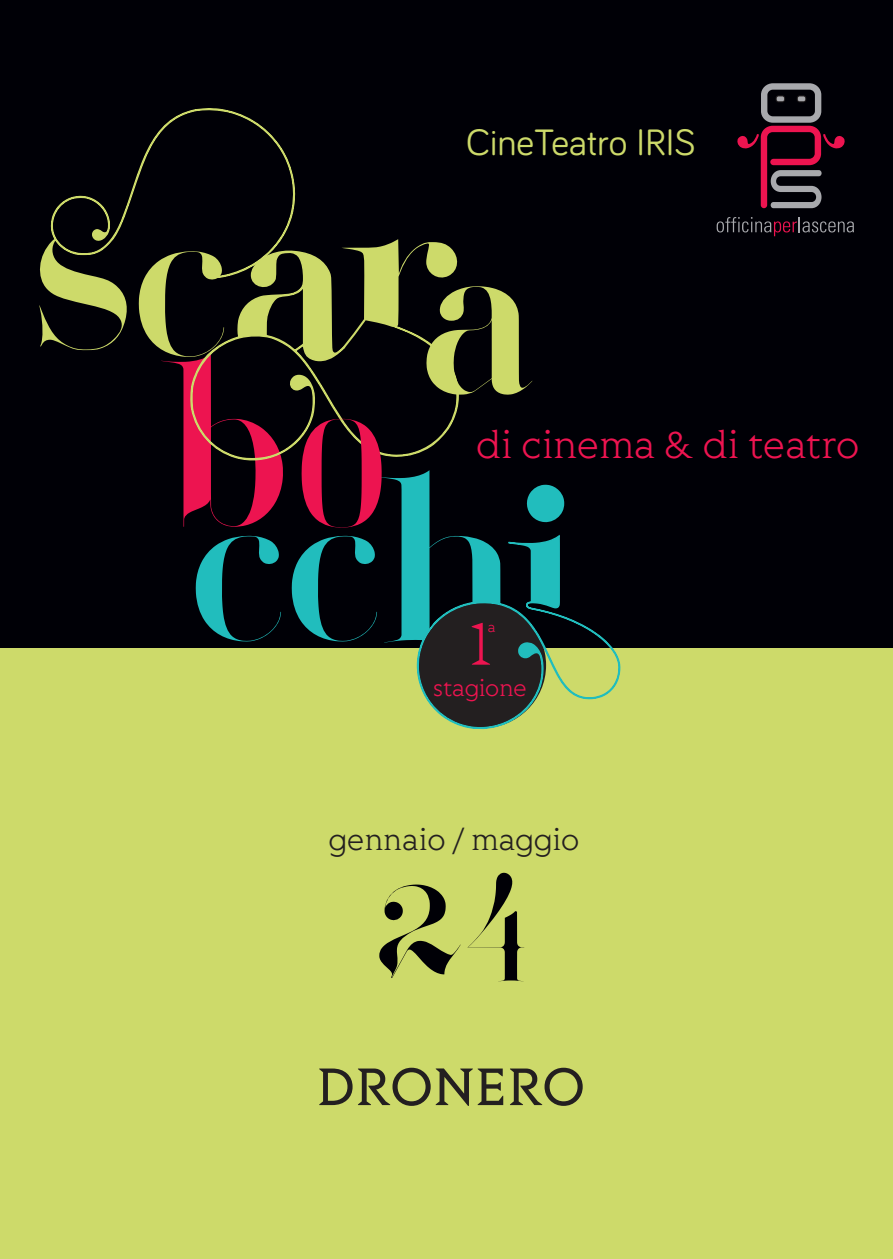
<style>
.page{position:relative;width:893px;height:1259px;background:#fff}
.page>*{position:absolute;margin:0;border:0;box-sizing:border-box;transform-origin:0 0}
.t1{font:300 66px "Lovato";color:#ed1450}
.t2{font:59.1px "Lovato";color:#231f20}
.t3{font:300 42px "Lovato";color:#ed1450}
.t4{font:37.8px "Bariol";color:#cdda6a}
.t5{font:300 33px "Lovato";color:#231f20}
.t6{font:300 25.5px "Lovato";letter-spacing:-.01em;color:#ed1450}
.t7{font:300 15.6px "Lovato";color:#ed1450}
</style>
<div class="page">
<div style="left:0;top:0;width:893px;height:653px;background:#000006"></div>
<div style="left:0;top:648px;width:893px;height:611px;background:#cdda6a"></div>
<svg style="left:39px;top:108px;width:582px;height:622px"></svg>
<svg style="left:717px;top:221px;width:7px;height:11px"></svg>
<div style="left:718px;top:222px;width:5px;height:9px;background:#000006;border-radius:50%"></div>
<svg style="left:725px;top:217px;width:129px;height:19px"></svg>
<svg style="left:737px;top:83px;width:108px;height:125px"></svg>
<svg style="left:379px;top:884px;width:82px;height:94px"></svg>
<svg style="left:467px;top:872px;width:57px;height:109px"></svg>
<p class="t4" style="left:466px;top:117px;width:231px">CineTeatro IRIS</p>
<p class="t3" style="left:476px;top:420px;width:384px">di cinema &amp; di teatro</p>
<h1 class="t1" style="left:464px;top:605px;width:34px">1</h1>
<p class="t6" style="left:433px;top:673px;width:95px">stagione</p>
<p class="t7" style="left:488px;top:617px;width:9px">a</p>
<p class="t5" style="left:328px;top:819px;width:253px">gennaio / maggio</p>
<h2 class="t2" style="left:316px;top:1051px;width:270px">DRONERO</h2>
</div>
